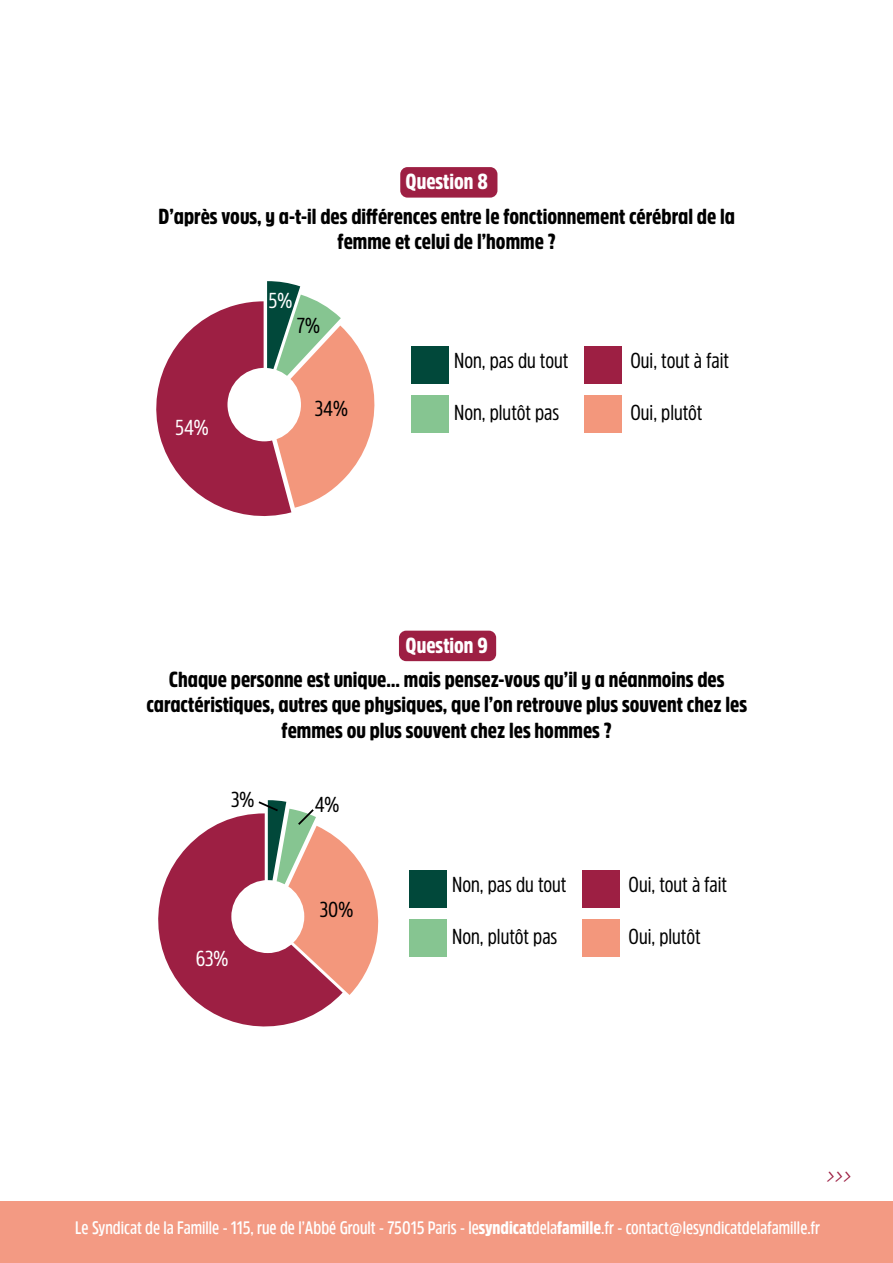
<style>
.page{position:relative;width:893px;height:1263px;background:#fff}
.page>*{position:absolute;margin:0;border:0;box-sizing:border-box;transform-origin:0 0}
.t1{font:900 21.6px/25.2px "Amsi Pro Cond";color:#000;text-align:center}
.t2{font:21.6px "Amsi Pro Cond";color:#000}
.t3{font:900 21.6px "Amsi Pro Cond";color:#fff}
.t4{font:21.6px "Amsi Pro Cond";color:#fff}
.t5{font:600 18px "Amsi Pro Cond";color:#fff}
.t6{font:italic 18px "Amsi Pro Cond";color:#9d1f43}
.s1{font-weight:900}
</style>
<div class="page">
<div style="left:0;top:1201px;width:893px;height:62px;background:#f39a83"></div>
<div style="left:400px;top:167px;width:97px;height:31px;background:#9d1f43;border-radius:7px"></div>
<div style="left:411px;top:395px;width:38px;height:38px;background:#86c591"></div>
<div style="left:411px;top:346px;width:38px;height:37px;background:#01483a"></div>
<div style="left:584px;top:395px;width:38px;height:38px;background:#f3977c"></div>
<div style="left:584px;top:346px;width:38px;height:37px;background:#9d1f43"></div>
<svg style="left:156px;top:281px;width:219px;height:235px"></svg>
<div style="left:227px;top:368px;width:74px;height:73px;background:#fff;border-radius:50%"></div>
<div style="left:399px;top:631px;width:97px;height:30px;background:#9d1f43;border-radius:7px"></div>
<div style="left:409px;top:919px;width:38px;height:38px;background:#86c591"></div>
<div style="left:409px;top:870px;width:38px;height:38px;background:#01483a"></div>
<div style="left:582px;top:919px;width:38px;height:38px;background:#f3977c"></div>
<div style="left:582px;top:870px;width:38px;height:38px;background:#9d1f43"></div>
<svg style="left:158px;top:800px;width:221px;height:227px"></svg>
<p class="t3" style="left:406px;top:167px;width:84px">Question 8</p>
<p class="t1" style="left:159px;top:203px;width:578px">D’après vous, y a-t-il des différences entre le fonctionnement cérébral de la femme et celui de l’homme ?</p>
<p class="t4" style="left:269px;top:286px;width:25px">5%</p>
<p class="t4" style="left:175px;top:412px;width:35px">54%</p>
<p class="t2" style="left:297px;top:310px;width:25px">7%</p>
<p class="t2" style="left:315px;top:393px;width:35px">34%</p>
<p class="t2" style="left:454px;top:346px;width:116px">Non, pas du tout</p>
<p class="t2" style="left:454px;top:397px;width:107px">Non, plutôt pas</p>
<p class="t2" style="left:630px;top:346px;width:100px">Oui, tout à fait</p>
<p class="t2" style="left:630px;top:397px;width:74px">Oui, plutôt</p>
<p class="t3" style="left:406px;top:630px;width:84px">Question 9</p>
<p class="t1" style="left:146px;top:666px;width:602px">Chaque personne est unique… mais pensez-vous qu’il y a néanmoins des caractéristiques, autres que physiques, que l’on retrouve plus souvent chez les femmes ou plus souvent chez les hommes ?</p>
<p class="t2" style="left:231px;top:785px;width:25px">3%</p>
<p class="t2" style="left:315px;top:790px;width:26px">4%</p>
<p class="t4" style="left:196px;top:944px;width:34px">63%</p>
<p class="t2" style="left:320px;top:894px;width:35px">30%</p>
<p class="t2" style="left:452px;top:870px;width:116px">Non, pas du tout</p>
<p class="t2" style="left:452px;top:921px;width:107px">Non, plutôt pas</p>
<p class="t2" style="left:629px;top:870px;width:100px">Oui, tout à fait</p>
<p class="t2" style="left:629px;top:921px;width:74px">Oui, plutôt</p>
<p class="t6" style="left:826px;top:1164px;width:27px">&gt;&gt;&gt;</p>
<p class="t5" style="left:75px;top:1215px;width:746px">Le Syndicat de la Famille - 115, rue de l’Abbé Groult - 75015 Paris - le<span class="s1">syndicat</span>dela<span class="s1">famille</span>.fr - contact@lesyndicatdelafamille.fr</p>
</div>
